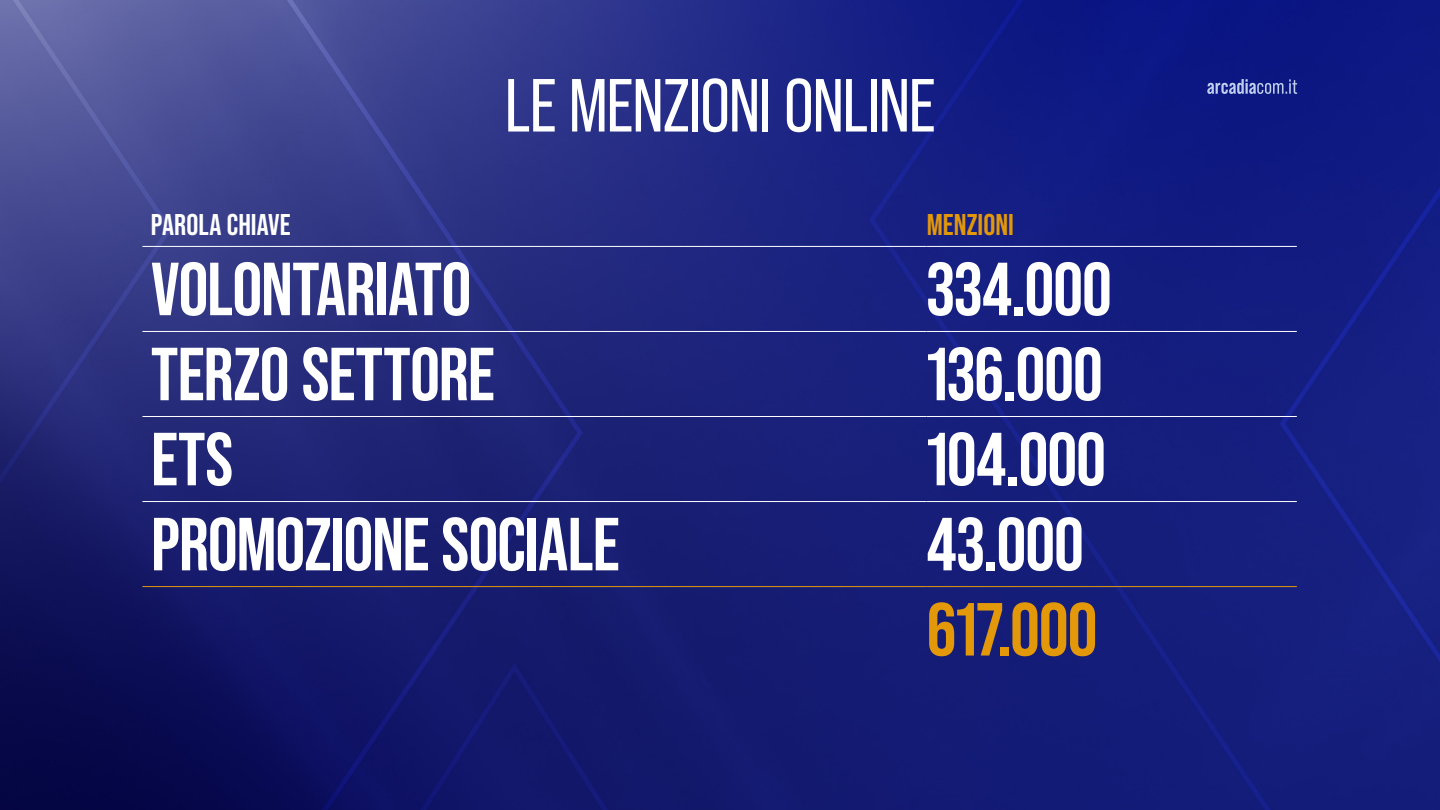
<style>
.page{position:relative;width:1440px;height:810px;background:#fff}
.page>*{position:absolute;margin:0;border:0;box-sizing:border-box;transform-origin:0 0}
.t1{font:700 75px "Bebas Neue Pro";letter-spacing:-.015em;color:#fff}
.t2{font:75px "Bebas Neue Pro";letter-spacing:-.02em;color:#fff}
.t3{font:700 75px "Bebas Neue Pro";letter-spacing:-.015em;color:#e3980a}
.t4{font:700 30px "Bebas Neue Pro";color:#fff}
.t5{font:700 30px "Bebas Neue Pro";color:#e3980a}
</style>
<div class="page">
<img style="left:0;top:0;width:1440px;height:810px">
<hr style="left:142px;top:246px;width:785px;height:1px;background:#fff">
<hr style="left:927px;top:246px;width:370px;height:1px;background:#fff">
<hr style="left:142px;top:331px;width:785px;height:1px;background:#fff">
<hr style="left:927px;top:331px;width:370px;height:1px;background:#fff">
<hr style="left:142px;top:416px;width:785px;height:1px;background:#fff">
<hr style="left:927px;top:416px;width:370px;height:1px;background:#fff">
<hr style="left:142px;top:501px;width:785px;height:1px;background:#fff">
<hr style="left:927px;top:501px;width:370px;height:1px;background:#fff">
<hr style="left:142px;top:586px;width:785px;height:1px;background:#e3980a">
<hr style="left:927px;top:586px;width:370px;height:1px;background:#e3980a">
<svg style="left:1207px;top:79px;width:90px;height:15px"></svg>
<p class="t2" style="left:505px;top:63px;width:432px">LE MENZIONI ONLINE</p>
<p class="t4" style="left:151px;top:208px;width:141px">PAROLA CHIAVE</p>
<p class="t5" style="left:927px;top:208px;width:89px">MENZIONI</p>
<p class="t1" style="left:151px;top:246px;width:322px">VOLONTARIATO</p>
<p class="t1" style="left:927px;top:246px;width:187px">334.000</p>
<p class="t1" style="left:151px;top:331px;width:345px">TERZO SETTORE</p>
<p class="t1" style="left:927px;top:331px;width:178px">136.000</p>
<p class="t1" style="left:151px;top:416px;width:84px">ETS</p>
<p class="t1" style="left:927px;top:416px;width:181px">104.000</p>
<p class="t1" style="left:151px;top:501px;width:470px">PROMOZIONE SOCIALE</p>
<p class="t1" style="left:927px;top:501px;width:159px">43.000</p>
<p class="t3" style="left:927px;top:587px;width:172px">617.000</p>
</div>
